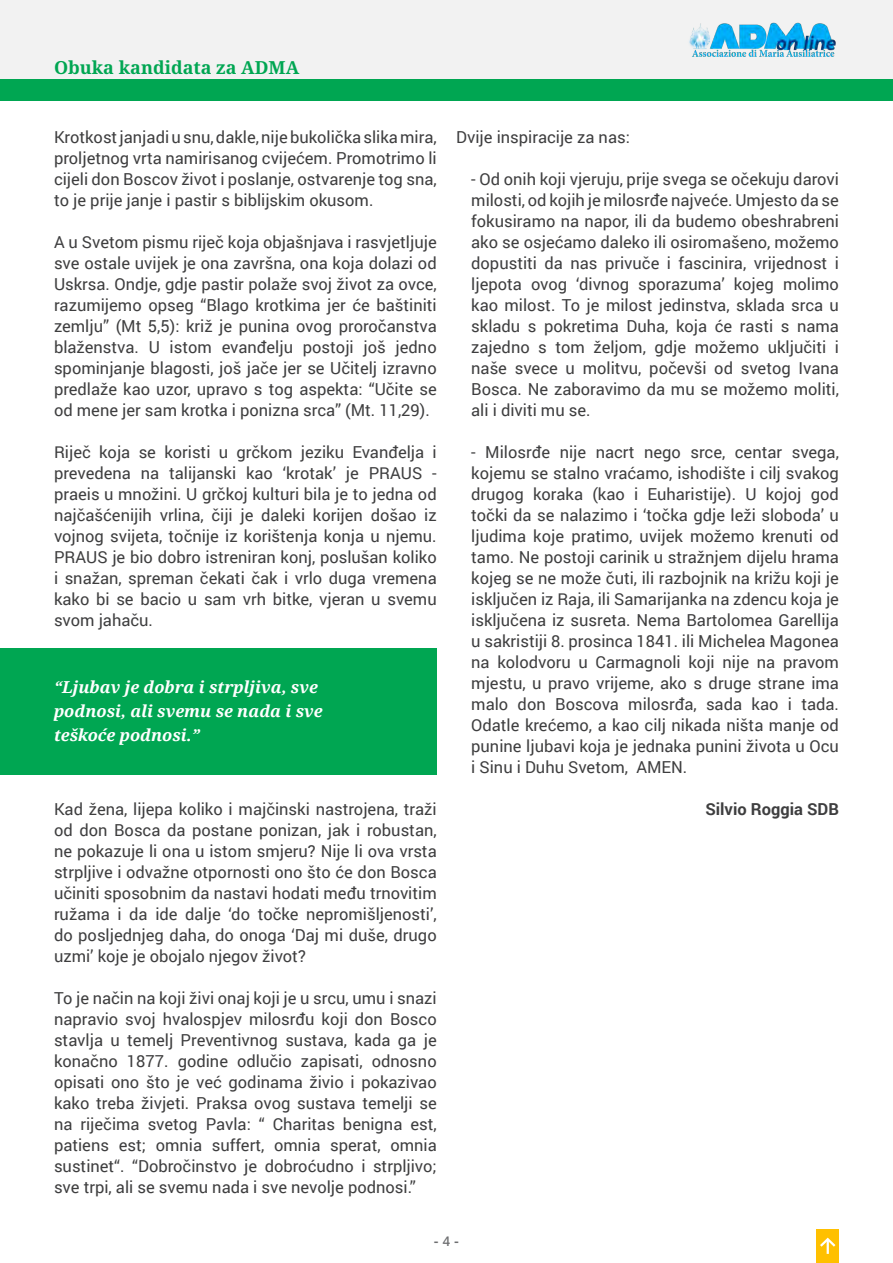
<style>
.page{position:relative;width:893px;height:1263px;background:#fff}
.page>*{position:absolute;margin:0;border:0;box-sizing:border-box;transform-origin:0 0}
.t1{font:700 18px "Noto Serif";color:#00a652}
.t2{font:16.5px/21px "Roboto";color:#3e3e3f;text-align:justify}
.t3{font:italic 700 16.5px/24px "Noto Serif";color:#fff}
.t4{font:700 16.5px "Roboto";color:#3e3e3f}
.t5{font:700 13.5px "Segoe UI";color:#6d6e70}
.s1{font-weight:600}
</style>
<div class="page">
<div style="left:0;top:0;width:893px;height:80px;background:#f2f2f2"></div>
<img style="left:689px;top:22px;width:147px;height:35px">
<div style="left:816px;top:1229px;width:23px;height:34px;background:#ffc000"></div>
<svg style="left:820px;top:1237px;width:16px;height:17px"></svg>
<div style="left:0;top:80px;width:893px;height:20px;background:#00a652"></div>
<div style="left:0;top:648px;width:437px;height:126px;background:#00a652"></div>
<p class="t1" style="left:54px;top:54px;width:247px">Obuka kandidata za ADMA</p>
<p class="t2" style="left:54px;top:126px;width:384px">Krotkost janjadi u snu, dakle, nije bukolička slika mira, proljetnog vrta namirisanog cvijećem. Promotrimo li cijeli don Boscov život i poslanje, ostvarenje tog sna, to je prije janje i pastir s biblijskim okusom.</p>
<p class="t2" style="left:54px;top:231px;width:384px">A u Svetom pismu riječ koja objašnjava i rasvjetljuje sve ostale uvijek je ona završna, ona koja dolazi od Uskrsa. Ondje, gdje pastir polaže svoj život za ovce, razumijemo opseg “Blago krotkima jer će baštiniti zemlju” (Mt 5,5): križ je punina ovog proročanstva blaženstva. U istom evanđelju postoji još jedno spominjanje blagosti, još jače jer se Učitelj izravno predlaže kao uzor, upravo s tog aspekta: “Učite se od mene jer sam krotka i ponizna srca” (Mt. 11,29).</p>
<p class="t2" style="left:54px;top:441px;width:384px">Riječ koja se koristi u grčkom jeziku Evanđelja i prevedena na talijanski kao ‘krotak’ je PRAUS - praeis u množini. U grčkoj kulturi bila je to jedna od najčašćenijih vrlina, čiji je daleki korijen došao iz vojnog svijeta, točnije iz korištenja konja u njemu.<br>PRAUS je bio dobro istreniran konj, poslušan koliko i snažan, spreman čekati čak i vrlo duga vremena kako bi se bacio u sam vrh bitke, vjeran u svemu svom jahaču.</p>
<p class="t3" style="left:54px;top:674px;width:270px">“Ljubav je dobra i strpljiva, sve podnosi, ali svemu se nada i sve teškoće podnosi.”</p>
<p class="t2" style="left:54px;top:798px;width:384px">Kad žena, lijepa koliko i majčinski nastrojena, traži od don Bosca da postane ponizan, jak i robustan, ne pokazuje li ona u istom smjeru? Nije li ova vrsta strpljive i odvažne otpornosti ono što će don Bosca učiniti sposobnim da nastavi hodati među trnovitim ružama i da ide dalje ‘do točke nepromišljenosti’, do posljednjeg daha, do onoga ‘Daj mi duše, drugo uzmi’ koje je obojalo njegov život?</p>
<p class="t2" style="left:54px;top:987px;width:384px">To je način na koji živi onaj koji je u srcu, umu i snazi napravio svoj hvalospjev milosrđu koji don Bosco stavlja u temelj Preventivnog sustava, kada ga je konačno 1877. godine odlučio zapisati, odnosno opisati ono što je već godinama živio i pokazivao kako treba živjeti. Praksa ovog sustava temelji se na riječima svetog Pavla: “ Charitas benigna est, patiens est; omnia suffert, omnia sperat, omnia sustinet“. “Dobročinstvo je dobroćudno i strpljivo; sve trpi, ali se svemu nada i sve nevolje podnosi.”</p>
<p class="t2" style="left:456px;top:126px;width:175px">Dvije inspiracije za nas:</p>
<p class="t2" style="left:471px;top:168px;width:369px">- Od onih koji vjeruju, prije svega se očekuju darovi milosti, od kojih je milosrđe najveće. Umjesto da se fokusiramo na napor, ili da budemo obeshrabreni ako se osjećamo daleko ili osiromašeno, možemo dopustiti da nas privuče i fascinira, vrijednost i ljepota ovog ‘divnog sporazuma’ kojeg molimo kao milost. To je milost jedinstva, sklada srca u skladu s pokretima Duha, koja će rasti s nama zajedno s tom željom, gdje možemo uključiti i naše svece u molitvu, počevši od svetog Ivana Bosca. Ne zaboravimo da mu se možemo moliti, ali i diviti mu se.</p>
<p class="t2" style="left:471px;top:441px;width:369px">- Milosrđe nije nacrt nego srce, centar svega, kojemu se stalno vraćamo, ishodište i cilj svakog drugog koraka (kao i Euharistije). U kojoj god točki da se nalazimo i ‘točka gdje leži sloboda’ u ljudima koje pratimo, uvijek možemo krenuti od tamo. Ne postoji carinik u stražnjem dijelu hrama kojeg se ne može čuti, ili razbojnik na križu koji je isključen iz Raja, ili Samarijanka na zdencu koja je isključena iz susreta. Nema Bartolomea Garellija u sakristiji 8. prosinca 1841. ili Michelea Magonea na kolodvoru u Carmagnoli koji nije na pravom mjestu, u pravo vrijeme, ako s druge strane ima malo don Boscova milosrđa, sada kao i tada.<br>Odatle krećemo, a kao cilj nikada ništa manje od punine ljubavi koja je jednaka punini života u Ocu i Sinu i Duhu Svetom, AMEN.</p>
<p class="t4" style="left:705px;top:797px;width:135px">Silvio Roggia SDB</p>
<p class="t5" style="left:434px;top:1229px;width:27px">- <span class="s1">4</span> -</p>
</div>
